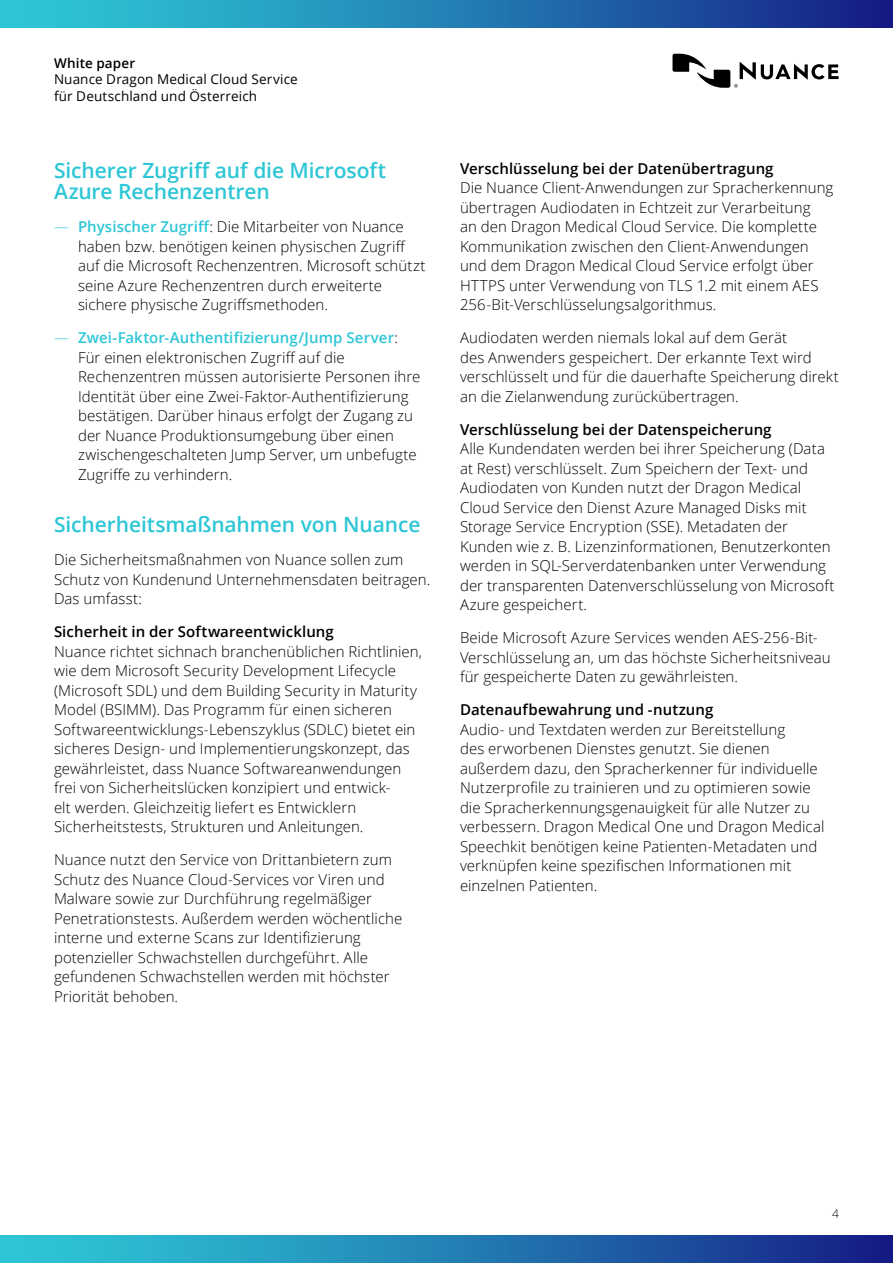
<style>
.page{position:relative;width:893px;height:1263px;background:#fff}
.page>*{position:absolute;margin:0;border:0;box-sizing:border-box;transform-origin:0 0}
.t1{font:600 21px/21px "Open Sans";letter-spacing:-.005em;color:#2dc6d6}
.t2{font:300 15px/19.5px "Open Sans";letter-spacing:.005em;color:#000}
.t3{font:600 15px "Open Sans";letter-spacing:.005em;color:#000}
.t4{font:13.5px/16.5px "Open Sans";letter-spacing:.01em;color:#000}
.t5{font:600 13.5px "Open Sans";letter-spacing:.01em;color:#000}
.t6{font:300 12px "Open Sans";color:#000}
.s1{color:#2dc6d6}
.s2{font-weight:600;color:#2dc6d6}
</style>
<div class="page">
<div style="left:0;top:1236px;width:893px;height:27px;background:linear-gradient(to right,#2fd4dd,#162287)"></div>
<svg style="left:672px;top:54px;width:167px;height:34px"></svg>
<div style="left:0;top:0;width:893px;height:27px;background:linear-gradient(to right,#2fd4dd,#162287)"></div>
<p class="t5" style="left:54px;top:54px;width:83px">White paper</p>
<p class="t4" style="left:54px;top:71px;width:245px">Nuance Dragon Medical Cloud Service für Deutschland und Österreich</p>
<h1 class="t1" style="left:54px;top:160px;width:334px">Sicherer Zugriff auf die Microsoft<br>Azure Rechenzentren</h1>
<p class="t2" style="left:78px;top:216px;width:349px;text-indent:-24px"><span class="s1">—</span> <span class="s2">Physischer Zugriff</span>: Die Mitarbeiter von Nuance haben bzw. benötigen keinen physischen Zugriff auf die Microsoft Rechenzentren. Microsoft schützt seine Azure Rechenzentren durch erweiterte sichere physische Zugriffsmethoden.</p>
<p class="t2" style="left:78px;top:327px;width:344px;text-indent:-24px"><span class="s1">—</span> <span class="s2">Zwei-Faktor-Authentifizierung/Jump Server</span>:<br>Für einen elektronischen Zugriff auf die Rechenzentren müssen autorisierte Personen ihre Identität über eine Zwei-Faktor-Authentifizierung bestätigen. Darüber hinaus erfolgt der Zugang zu der Nuance Produktionsumgebung über einen zwischengeschalteten Jump Server, um unbefugte Zugriffe zu verhindern.</p>
<h1 class="t1" style="left:54px;top:514px;width:368px">Sicherheitsmaßnahmen von Nuance</h1>
<p class="t2" style="left:54px;top:549px;width:378px">Die Sicherheitsmaßnahmen von Nuance sollen zum<br>Schutz von Kundenund Unternehmensdaten beitragen.<br>Das umfasst:</p>
<p class="t3" style="left:54px;top:621px;width:281px">Sicherheit in der Softwareentwicklung</p>
<p class="t2" style="left:54px;top:641px;width:370px">Nuance richtet sichnach branchenüblichen Richtlinien, wie dem Microsoft Security Development Lifecycle (Microsoft SDL) und dem Building Security in Maturity Model (BSIMM). Das Programm für einen sicheren Softwareentwicklungs-Lebenszyklus (SDLC) bietet ein sicheres Design- und Implementierungskonzept, das gewährleistet, dass Nuance Softwareanwendungen frei von Sicherheitslücken konzipiert und entwick-<br>elt werden. Gleichzeitig liefert es Entwicklern Sicherheitstests, Strukturen und Anleitungen.</p>
<p class="t2" style="left:54px;top:849px;width:350px">Nuance nutzt den Service von Drittanbietern zum Schutz des Nuance Cloud-Services vor Viren und Malware sowie zur Durchführung regelmäßiger Penetrationstests. Außerdem werden wöchentliche interne und externe Scans zur Identifizierung potenzieller Schwachstellen durchgeführt. Alle gefundenen Schwachstellen werden mit höchster Priorität behoben.</p>
<p class="t3" style="left:460px;top:158px;width:315px">Verschlüsselung bei der Datenübertragung</p>
<p class="t2" style="left:460px;top:177px;width:375px">Die Nuance Client-Anwendungen zur Spracherkennung übertragen Audiodaten in Echtzeit zur Verarbeitung<br>an den Dragon Medical Cloud Service. Die komplette Kommunikation zwischen den Client-Anwendungen und dem Dragon Medical Cloud Service erfolgt über HTTPS unter Verwendung von TLS 1.2 mit einem AES 256-Bit-Verschlüsselungsalgorithmus.</p>
<p class="t2" style="left:460px;top:327px;width:380px">Audiodaten werden niemals lokal auf dem Gerät<br>des Anwenders gespeichert. Der erkannte Text wird verschlüsselt und für die dauerhafte Speicherung direkt an die Zielanwendung zurückübertragen.</p>
<p class="t3" style="left:460px;top:419px;width:313px">Verschlüsselung bei der Datenspeicherung</p>
<p class="t2" style="left:460px;top:438px;width:376px">Alle Kundendaten werden bei ihrer Speicherung (Data at Rest) verschlüsselt. Zum Speichern der Text- und Audiodaten von Kunden nutzt der Dragon Medical Cloud Service den Dienst Azure Managed Disks mit Storage Service Encryption (SSE). Metadaten der Kunden wie z. B. Lizenzinformationen, Benutzerkonten werden in SQL-Serverdatenbanken unter Verwendung der transparenten Datenverschlüsselung von Microsoft Azure gespeichert.</p>
<p class="t2" style="left:460px;top:627px;width:372px">Beide Microsoft Azure Services wenden AES-256-Bit-<br>Verschlüsselung an, um das höchste Sicherheitsniveau für gespeicherte Daten zu gewährleisten.</p>
<p class="t3" style="left:460px;top:699px;width:255px">Datenaufbewahrung und -nutzung</p>
<p class="t2" style="left:460px;top:719px;width:366px">Audio- und Textdaten werden zur Bereitstellung<br>des erworbenen Dienstes genutzt. Sie dienen außerdem dazu, den Spracherkenner für individuelle Nutzerprofile zu trainieren und zu optimieren sowie die Spracherkennungsgenauigkeit für alle Nutzer zu verbessern. Dragon Medical One und Dragon Medical Speechkit benötigen keine Patienten-Metadaten und verknüpfen keine spezifischen Informationen mit einzelnen Patienten.</p>
<p class="t6" style="left:832px;top:1205px;width:8px">4</p>
</div>
